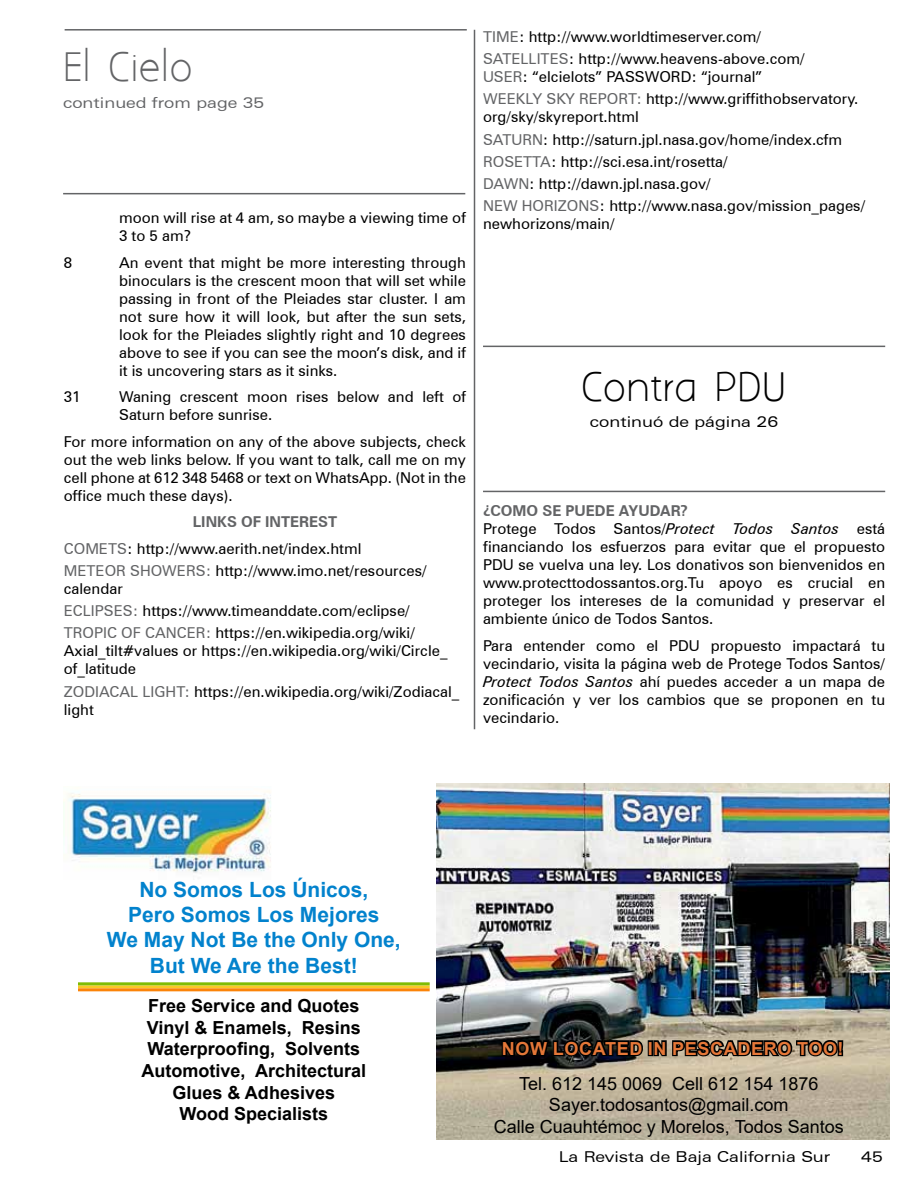
<style>
.page{position:relative;width:915px;height:1191px;background:#fff}
.page>*{position:absolute;margin:0;border:0;box-sizing:border-box;transform-origin:0 0}
.t1{font:36px "Aaargh Normal";color:#000}
.t2{font:36px "Aaargh Normal";color:#636466}
.t3{font:700 21px/25.2px "Arial";color:#0282cd;text-align:center}
.t4{font:700 18px/21.6px "Arial";color:#000;text-align:center}
.t5{font:18px/21.6px "Arial";color:#000;text-align:center}
.t6{font:700 18px "Arial";letter-spacing:.035em;color:#e57738}
.t7{font:15px/18px "Zurich BT";color:#000}
.t8{font:15px "Zurich BT";color:#636466}
.t9{font:expanded 15px "Zurich BT";color:#000}
.t10{font:expanded 15px "Zurich BT";color:#636466}
.t11{font:700 15px "Zurich BT";color:#636466}
.s1{color:#636466}
.s2{font-weight:700;color:#636466}
.s3{font-style:italic}
</style>
<div class="page">
<hr style="left:473px;top:30px;width:2px;height:699px;background:#636466">
<hr style="left:483px;top:345px;width:401px;height:2px;background:#636466">
<hr style="left:63px;top:193px;width:402px;height:1px;background:#636466">
<hr style="left:65px;top:29px;width:401px;height:2px;background:#636466">
<hr style="left:483px;top:491px;width:401px;height:1px;background:#636466">
<img style="left:436px;top:783px;width:452px;height:356px">
<img style="left:64px;top:790px;width:207px;height:83px">
<hr style="left:78px;top:985px;width:351px;height:3px;background:#fac924">
<hr style="left:78px;top:982px;width:351px;height:3px;background:#80bc04">
<hr style="left:78px;top:988px;width:351px;height:3px;background:#fb8308">
<svg style="left:500px;top:1033px;width:145px;height:30px;background:#1e1e1d"></svg>
<div style="left:647px;top:1040px;width:6px;height:16px;border:3px solid #000"></div>
<svg style="left:651px;top:1035px;width:193px;height:26px;background:#665f51"></svg>
<h1 class="t2" style="left:63px;top:47px;width:131px">El Cielo</h1>
<p class="t10" style="left:63px;top:94px;width:203px">continued from page 35</p>
<p class="t7" style="left:119px;top:208px;width:348px">moon will rise at 4 am, so maybe a viewing time of<br>3 to 5 am?</p>
<p class="t7" style="left:64px;top:252px;width:10px">8</p>
<p class="t7" style="left:119px;top:252px;width:348px;text-align:justify">An event that might be more interesting through binoculars is the crescent moon that will set while passing in front of the Pleiades star cluster. I am not sure how it will look, but after the sun sets, look for the Pleiades slightly right and 10 degrees above to see if you can see the moon’s disk, and if it is uncovering stars as it sinks.</p>
<p class="t7" style="left:64px;top:387px;width:18px">31</p>
<p class="t7" style="left:119px;top:387px;width:348px">Waning crescent moon rises below and left of<br>Saturn before sunrise.</p>
<p class="t7" style="left:64px;top:431px;width:403px;text-align:justify">For more information on any of the above subjects, check out the web links below. If you want to talk, call me on my cell phone at 612 348 5468 or text on WhatsApp. (Not in the office much these days).</p>
<p class="t11" style="left:193px;top:511px;width:19px">LINKS</p>
<p class="t11" style="left:241px;top:511px;width:34px">OF INTEREST</p>
<p class="t8" style="left:64px;top:538px;width:22px">Comets</p>
<p class="t7" style="left:127px;top:538px;width:235px">: http://www.aerith.net/index.html</p>
<p class="t8" style="left:64px;top:560px;width:24px">Meteor</p>
<p class="t8" style="left:130px;top:560px;width:22px">Showers</p>
<p class="t7" style="left:206px;top:561px;width:222px"><span class="s1">:</span> http://www.imo.net/resources/</p>
<p class="t7" style="left:64px;top:579px;width:61px">calendar</p>
<p class="t8" style="left:64px;top:600px;width:41px">Eclipses</p>
<p class="t7" style="left:133px;top:601px;width:278px"><span class="s1">:</span> https://www.timeanddate.com/eclipse/</p>
<p class="t8" style="left:64px;top:622px;width:20px">Trop</p>
<p class="t8" style="left:103px;top:622px;width:84px">ic of Cancer</p>
<p class="t7" style="left:64px;top:623px;width:385px;text-indent:142px"><span class="s1">:</span> https://en.wikipedia.org/wiki/<br>Axial_tilt#values or https://en.wikipedia.org/wiki/Circle_ of_latitude</p>
<p class="t8" style="left:64px;top:681px;width:12px">Zod</p>
<p class="t8" style="left:95px;top:681px;width:15px">iacal</p>
<p class="t8" style="left:142px;top:681px;width:23px">Light</p>
<p class="t7" style="left:184px;top:681px;width:276px"><span class="s1">:</span> https://en.wikipedia.org/wiki/Zodiacal_</p>
<p class="t7" style="left:64px;top:699px;width:31px">light</p>
<p class="t7" style="left:483px;top:25px;width:279px;line-height:22.2px"><span class="s1">Time</span> : http://www.worldtimeserver.com/<br><span class="s1">Satell</span></p>
<p class="t8" style="left:536px;top:48px;width:14px">ites</p>
<p class="t7" style="left:568px;top:49px;width:237px">: http://www.heavens-above.com/</p>
<p class="t8" style="left:483px;top:66px;width:11px">user</p>
<p class="t7" style="left:522px;top:67px;width:96px">: “elcielots” password</p>
<p class="t7" style="left:691px;top:67px;width:72px">: “journal”</p>
<p class="t8" style="left:483px;top:88px;width:25px">Weekly</p>
<p class="t8" style="left:546px;top:88px;width:53px">Sky Report</p>
<p class="t7" style="left:483px;top:89px;width:377px;text-indent:153px"><span class="s1">:</span> http://www.griffithobservatory. org/sky/skyreport.html</p>
<p class="t8" style="left:483px;top:129px;width:21px">Satur</p>
<p class="t7" style="left:532px;top:130px;width:311px"><span class="s1">n</span>: http://saturn.jpl.nasa.gov/home/index.cfm</p>
<p class="t8" style="left:483px;top:151px;width:21px">Rosetta</p>
<p class="t7" style="left:483px;top:150px;width:246px;line-height:22.2px;text-indent:68px">: http://sci.esa.int/rosetta/<br><span class="s1">Dawn</span>: http://dawn.jpl.nasa.gov/<br><span class="s1">New</span></p>
<p class="t7" style="left:483px;top:196px;width:383px;text-indent:39px"><span class="s1">Horizons</span> : http://www.nasa.gov/mission_pages/ newhorizons/main/</p>
<h1 class="t1" style="left:581px;top:366px;width:207px">Contra PDU</h1>
<p class="t9" style="left:589px;top:413px;width:190px">continuó de página 26</p>
<p class="t7" style="left:483px;top:501px;width:403px"><span class="s2">¿COMO SE PUEDE AYUDAR?<br></span>Protege Todos Santos/<span class="s3">Protect Todos Santos</span> está financiando los esfuerzos para evitar que el propuesto PDU se vuelva una ley. Los donativos son bienvenidos en www.protecttodossantos.org.Tu apoyo es crucial en proteger los intereses de la comunidad y preservar el ambiente único de Todos Santos.</p>
<p class="t7" style="left:483px;top:635px;width:403px;text-align:justify">Para entender como el PDU propuesto impactará tu vecindario, visita la página web de Protege Todos Santos/ <span class="s3">Protect Todos Santos</span> ahí puedes acceder a un mapa de zonificación y ver los cambios que se proponen en tu vecindario.</p>
<h2 class="t3" style="left:107px;top:877px;width:295px">No Somos Los Únicos,<br>Pero Somos Los Mejores<br>We May Not Be the Only One,<br>But We Are the Best!</h2>
<p class="t4" style="left:141px;top:995px;width:226px">Free Service and Quotes<br>Vinyl &amp; Enamels, Resins<br>Waterproofing, Solvents<br>Automotive, Architectural<br>Glues &amp; Adhesives<br>Wood Specialists</p>
<p class="t6" style="left:501px;top:1035px;width:343px">NOW LOCATED IN PESCADERO TOO!</p>
<p class="t5" style="left:493px;top:1072px;width:351px">Tel. 612 145 0069 Cell 612 154 1876<br>Sayer.todosantos@gmail.com<br>Calle Cuauhtémoc y Morelos, Todos Santos</p>
<p class="t9" style="left:558px;top:1148px;width:273px">La Revista de Baja California Sur</p>
<p class="t9" style="left:860px;top:1148px;width:23px">45</p>
</div>
